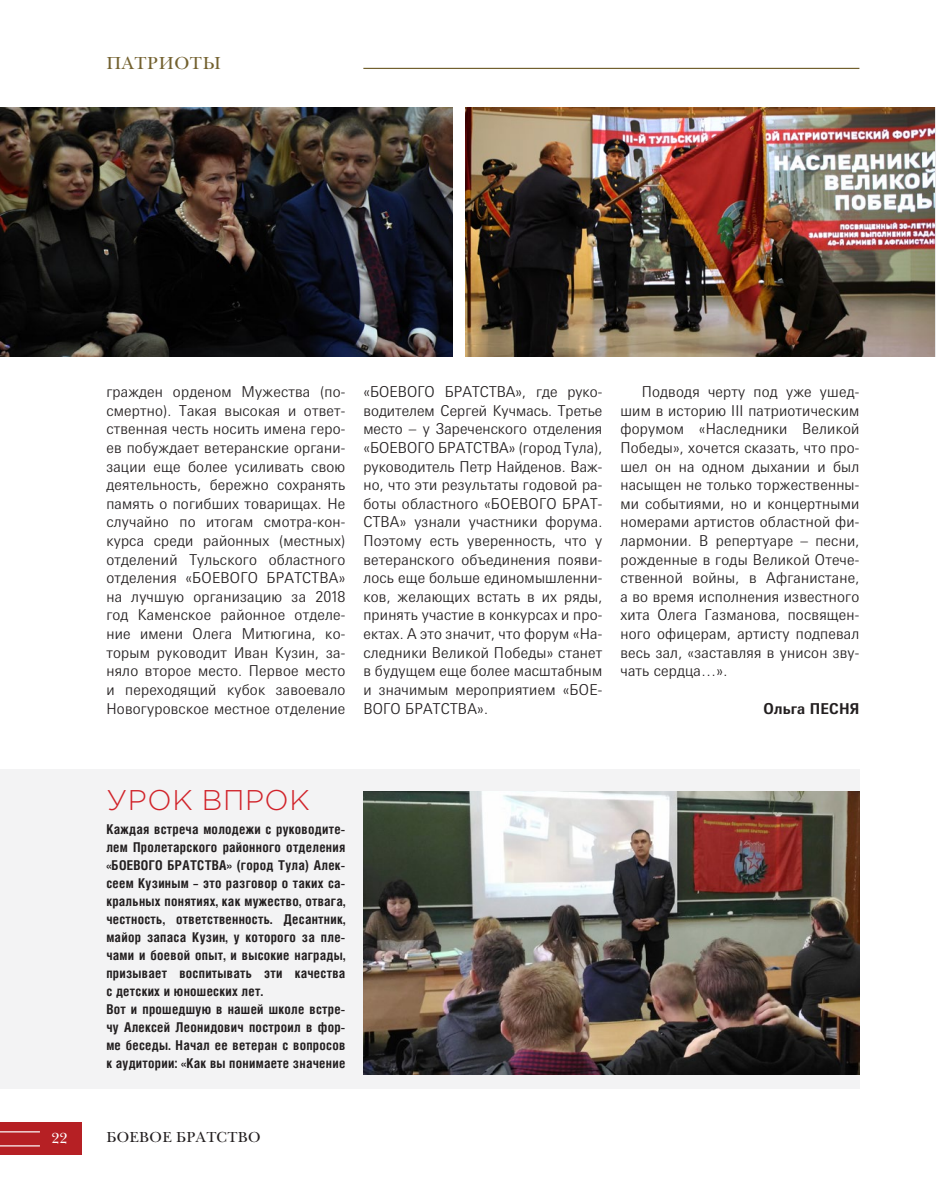
<style>
.page{position:relative;width:936px;height:1191px;background:#fff}
.page>*{position:absolute;margin:0;border:0;box-sizing:border-box;transform-origin:0 0}
.t1{font:300 28.5px "Gotham Pro";letter-spacing:.02em;color:#d1232a}
.t2{font:18px "New Baskerville C";letter-spacing:.03em;color:#72602e}
.t3{font:300 15px/18.6px "Messe Univers";letter-spacing:.01em;color:#231f20;text-align:justify}
.t4{font:15px "New Baskerville C";letter-spacing:.025em;color:#231f20}
.t5{font:700 15px "Messe Univers";letter-spacing:.01em;color:#231f20}
.t6{font:15px "New Baskerville C";color:#fff}
.t7{font:700 13.5px/18px "Helios Cond";letter-spacing:.02em;color:#231f20}
</style>
<div class="page">
<div style="left:0;top:1122px;width:82px;height:32px;background:#b62024"></div>
<hr style="left:0;top:1131px;width:40px;height:1px;background:#fff">
<hr style="left:0;top:1145px;width:40px;height:1px;background:#fff">
<hr style="left:363px;top:68px;width:496px;height:1px;background:#72602e">
<div style="left:0;top:770px;width:859px;height:319px;background:#f3f3f4"></div>
<img style="left:363px;top:791px;width:496px;height:283px">
<img style="left:0;top:107px;width:452px;height:249px">
<img style="left:466px;top:107px;width:468px;height:249px">
<p class="t2" style="left:106px;top:52px;width:116px">ПАТРИОТЫ</p>
<p class="t6" style="left:51px;top:1129px;width:17px">22</p>
<p class="t3" style="left:106px;top:382px;width:240px">гражден орденом Мужества (по&shy;смертно). Такая высокая и ответ&shy;ственная честь носить имена геро&shy;ев побуждает ветеранские органи&shy;зации еще более усиливать свою деятельность, бережно сохранять память о погибших товарищах. Не случайно по итогам смотра-кон&shy;курса среди районных (местных) отделений Тульского областного отделения «БОЕВОГО БРАТСТВА» на лучшую организацию за 2018 год Каменское районное отделе&shy;ние имени Олега Митюгина, ко&shy;торым руководит Иван Кузин, за&shy;няло второе место. Первое место и переходящий кубок завоевало Новогуровское местное отделение</p>
<p class="t3" style="left:363px;top:382px;width:240px">«БОЕВОГО БРАТСТВА», где руко&shy;водителем Сергей Кучмась. Третье место – у Зареченского отделения «БОЕВОГО БРАТСТВА» (город Тула), руководитель Петр Найденов. Важ&shy;но, что эти результаты годовой ра&shy;боты областного «БОЕВОГО БРАТ-СТВА» узнали участники форума.<br>Поэтому есть уверенность, что у ветеранского объединения появи&shy;лось еще больше единомышленни&shy;ков, желающих встать в их ряды, принять участие в конкурсах и про&shy;ектах. А это значит, что форум «На&shy;следники Великой Победы» станет в будущем еще более масштабным и значимым мероприятием «БОЕ-ВОГО БРАТСТВА».</p>
<p class="t3" style="left:620px;top:382px;width:240px;text-indent:21px">Подводя черту под уже ушед&shy;шим в историю III патриотическим форумом «Наследники Великой Победы», хочется сказать, что про&shy;шел он на одном дыхании и был насыщен не только торжественны&shy;ми событиями, но и концертными номерами артистов областной фи&shy;лармонии. В репертуаре – песни, рожденные в годы Великой Отече&shy;ственной войны, в Афганистане, а во время исполнения известного хита Олега Газманова, посвящен&shy;ного офицерам, артисту подпевал весь зал, «заставляя в унисон зву&shy;чать сердца…».</p>
<p class="t5" style="left:763px;top:699px;width:97px">Ольга ПЕСНЯ</p>
<h1 class="t1" style="left:107px;top:785px;width:205px">УРОК ВПРОК</h1>
<p class="t7" style="left:106px;top:819px;width:240px">Каждая встреча молодежи с руководите&shy;лем Пролетарского районного отделения «БОЕВОГО БРАТСТВА» (город Тула) Алек&shy;сеем Кузиным – это разговор о таких са&shy;кральных понятиях, как мужество, отвага, честность, ответственность. Десантник, майор запаса Кузин, у которого за пле&shy;чами и боевой опыт, и высокие награды, призывает воспитывать эти качества с детских и юношеских лет.<br>Вот и прошедшую в нашей школе встре&shy;чу Алексей Леонидович построил в фор&shy;ме беседы. Начал ее ветеран с вопросов к аудитории: «Как вы понимаете значение</p>
<p class="t4" style="left:106px;top:1127px;width:156px">БОЕВОЕ БРАТСТВО</p>
</div>
